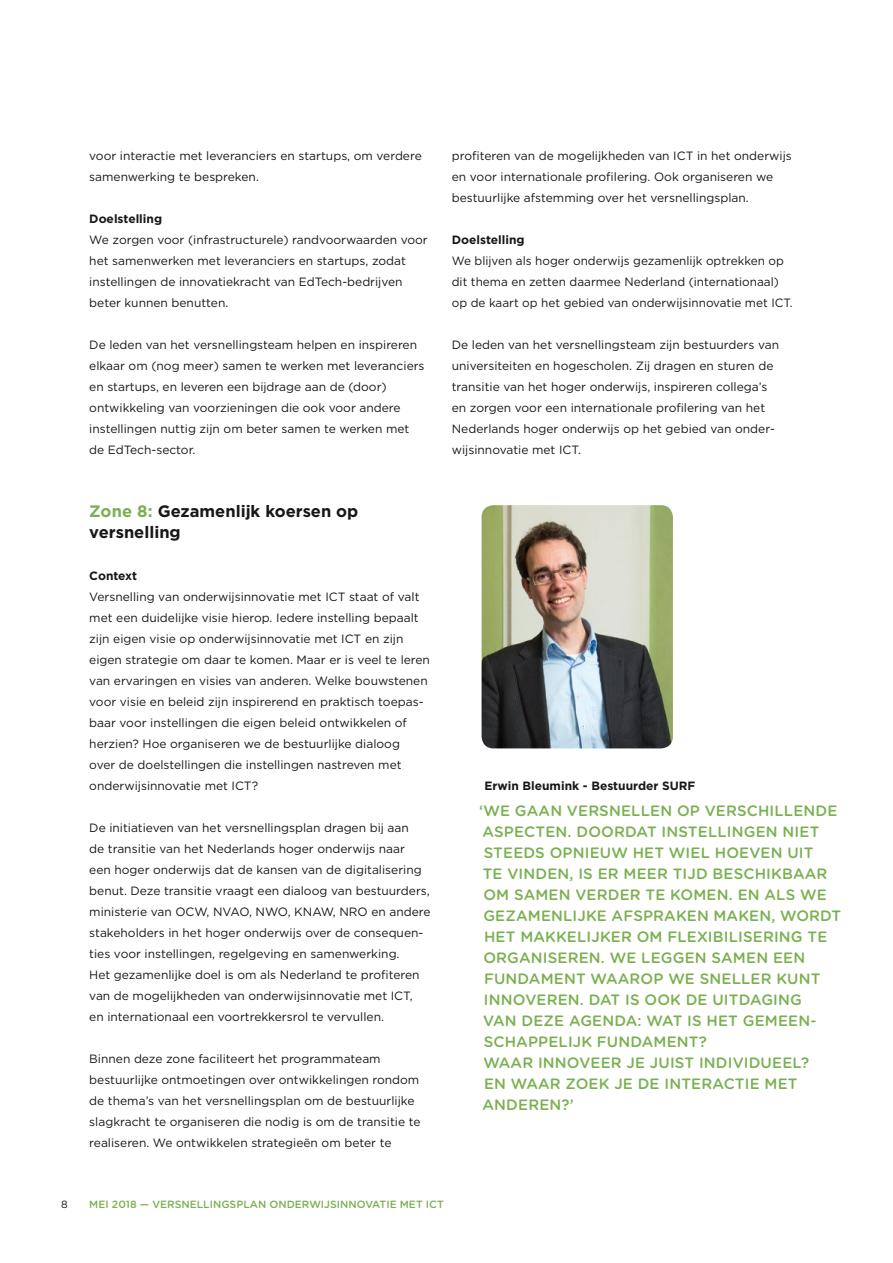
<style>
.page{position:relative;width:893px;height:1263px;background:#fff}
.page>*{position:absolute;margin:0;border:0;box-sizing:border-box;transform-origin:0 0}
.t1{font:700 16.5px/21px "Gotham";color:#181716}
.t2{font:500 15px/21px "Gotham Rounded";letter-spacing:.01em;color:#7ab051}
.t3{font:12px/21px "Gotham";color:#181716}
.t4{font:700 12px "Gotham";color:#181716}
.t5{font:500 10.5px "Gotham Rounded";color:#7ab051}
.t6{font:10.5px "Gotham Rounded";color:#181716}
.s1{color:#7ab051}
</style>
<div class="page">
<img style="left:482px;top:505px;width:191px;height:243px">
<p class="t3" style="left:89px;top:145px;width:334px">voor interactie met leveranciers en startups, om verdere samenwerking te bespreken.</p>
<p class="t4" style="left:89px;top:211px;width:74px">Doelstelling</p>
<p class="t3" style="left:89px;top:229px;width:340px">We zorgen voor (infrastructurele) randvoorwaarden voor het samenwerken met leveranciers en startups, zodat instellingen de innovatiekracht van EdTech-bedrijven beter kunnen benutten.</p>
<p class="t3" style="left:89px;top:334px;width:337px">De leden van het versnellingsteam helpen en inspireren elkaar om (nog meer) samen te werken met leveranciers en startups, en leveren een bijdrage aan de (door) ontwikkeling van voorzieningen die ook voor andere instellingen nuttig zijn om beter samen te werken met de EdTech-sector.</p>
<h1 class="t1" style="left:89px;top:501px;width:271px"><span class="s1">Zone 8:</span> Gezamenlijk koersen op versnelling</h1>
<p class="t4" style="left:89px;top:568px;width:49px">Context</p>
<p class="t3" style="left:89px;top:586px;width:342px">Versnelling van onderwijsinnovatie met ICT staat of valt met een duidelijke visie hierop. Iedere instelling bepaalt zijn eigen visie op onderwijsinnovatie met ICT en zijn eigen strategie om daar te komen. Maar er is veel te leren van ervaringen en visies van anderen. Welke bouwstenen voor visie en beleid zijn inspirerend en praktisch toepas&shy;baar voor instellingen die eigen beleid ontwikkelen of herzien? Hoe organiseren we de bestuurlijke dialoog<br>over de doelstellingen die instellingen nastreven met onderwijsinnovatie met ICT?</p>
<p class="t3" style="left:89px;top:817px;width:343px">De initiatieven van het versnellingsplan dragen bij aan<br>de transitie van het Nederlands hoger onderwijs naar<br>een hoger onderwijs dat de kansen van de digitalisering benut. Deze transitie vraagt een dialoog van bestuurders, ministerie van OCW, NVAO, NWO, KNAW, NRO en andere stakeholders in het hoger onderwijs over de consequen&shy;ties voor instellingen, regelgeving en samenwerking.<br>Het gezamenlijke doel is om als Nederland te profiteren van de mogelijkheden van onderwijsinnovatie met ICT,<br>en internationaal een voortrekkersrol te vervullen.</p>
<p class="t3" style="left:89px;top:1048px;width:333px">Binnen deze zone faciliteert het programmateam bestuurlijke ontmoetingen over ontwikkelingen rondom de thema’s van het versnellingsplan om de bestuurlijke slagkracht te organiseren die nodig is om de transitie te realiseren. We ontwikkelen strategieën om beter te</p>
<p class="t3" style="left:452px;top:145px;width:341px">profiteren van de mogelijkheden van ICT in het onderwijs en voor internationale profilering. Ook organiseren we bestuurlijke afstemming over het versnellingsplan.</p>
<p class="t4" style="left:452px;top:232px;width:74px">Doelstelling</p>
<p class="t3" style="left:452px;top:250px;width:342px">We blijven als hoger onderwijs gezamenlijk optrekken op dit thema en zetten daarmee Nederland (internationaal) op de kaart op het gebied van onderwijsinnovatie met ICT.</p>
<p class="t3" style="left:452px;top:334px;width:329px">De leden van het versnellingsteam zijn bestuurders van universiteiten en hogescholen. Zij dragen en sturen de transitie van het hoger onderwijs, inspireren collega’s en zorgen voor een internationale profilering van het Nederlands hoger onderwijs op het gebied van onder&shy;wijsinnovatie met ICT.</p>
<p class="t4" style="left:484px;top:778px;width:213px">Erwin Bleumink - Bestuurder SURF</p>
<p class="t2" style="left:479px;top:799px;width:363px">‘WE GAAN VERSNELLEN OP VERSCHILLENDE ASPECTEN. DOORDAT INSTELLINGEN NIET STEEDS OPNIEUW HET WIEL HOEVEN UIT<br>TE VINDEN, IS ER MEER TIJD BESCHIKBAAR OM SAMEN VERDER TE KOMEN. EN ALS WE GEZAMENLIJKE AFSPRAKEN MAKEN, WORDT HET MAKKELIJKER OM FLEXIBILISERING TE ORGANISEREN. WE LEGGEN SAMEN EEN FUNDAMENT WAAROP WE SNELLER KUNT INNOVEREN. DAT IS OOK DE UITDAGING<br>VAN DEZE AGENDA: WAT IS HET GEMEEN-SCHAPPELIJK FUNDAMENT?<br>WAAR INNOVEER JE JUIST INDIVIDUEEL?<br>EN WAAR ZOEK JE DE INTERACTIE MET ANDEREN?’</p>
<p class="t6" style="left:61px;top:1197px;width:8px">8</p>
<p class="t5" style="left:89px;top:1196px;width:356px">MEI 2018 — VERSNELLINGSPLAN ONDERWIJSINNOVATIE MET ICT</p>
</div>
